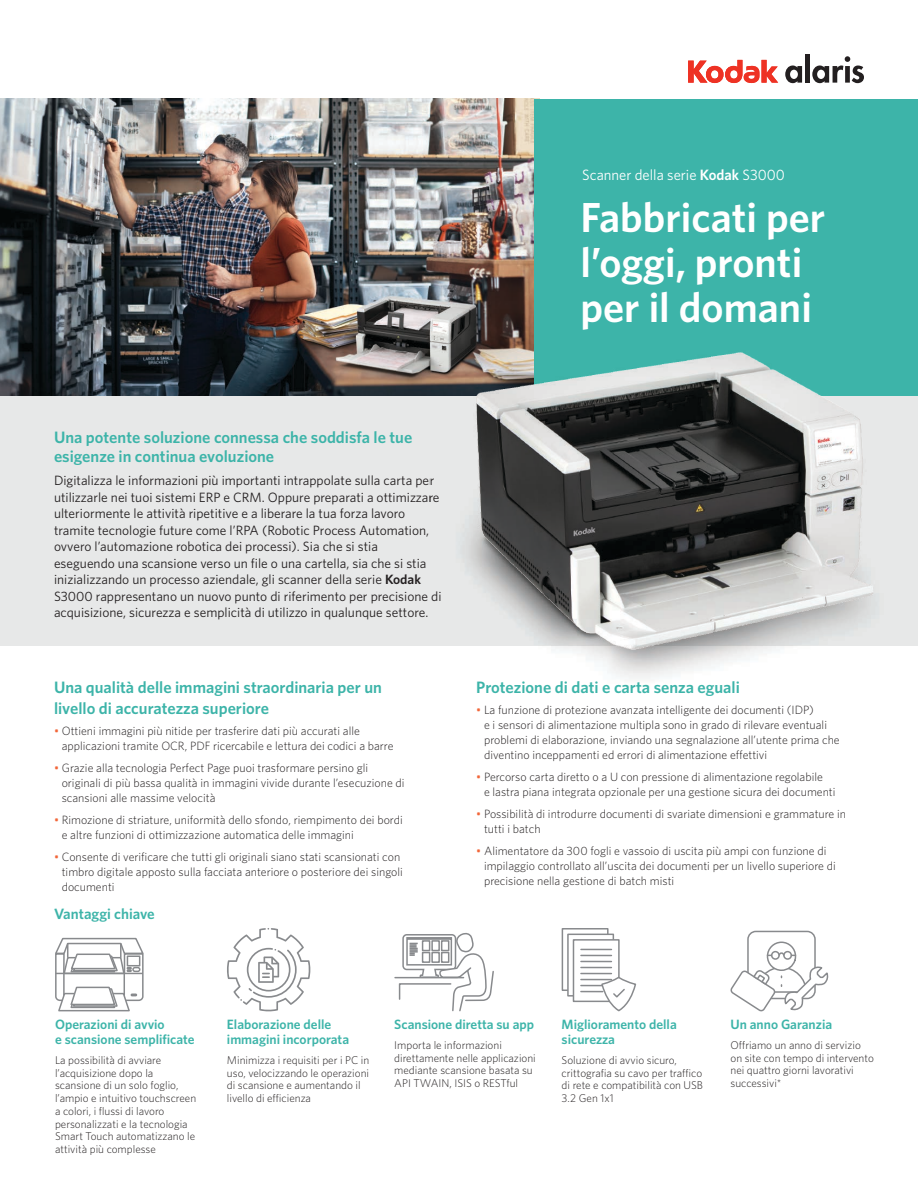
<style>
.page{position:relative;width:918px;height:1188px;background:#fff}
.page>*{position:absolute;margin:0;border:0;box-sizing:border-box;transform-origin:0 0}
.t1{font:600 42px/45px "Whitney";color:#fff}
.t2{font:600 16.5px/21px "Whitney";color:#3db4a9}
.t3{font:15px "Whitney";color:#fff}
.t4{font:600 15px "Whitney";color:#3db4a9}
.t5{font:13.5px/16.5px "Whitney";color:#231f20}
.t6{font:600 13.5px/15px "Whitney";color:#3db4a9}
.t7{font:300 12px/15px "Whitney";color:#231f20}
.t8{font:300 11.25px/12.8px "Whitney";color:#231f20}
.s1{font-weight:600}
.s2{font-weight:400;color:#f26639}
</style>
<div class="page">
<div style="left:0;top:395px;width:918px;height:250px;background:#e7e8e8"></div>
<img style="left:0;top:99px;width:535px;height:297px">
<div style="left:535px;top:99px;width:383px;height:297px;background:#3db4a9"></div>
<svg style="left:688px;top:60px;width:90px;height:23px"></svg>
<svg style="left:785px;top:66px;width:17px;height:17px"></svg>
<div style="left:805px;top:54px;width:5px;height:29px;background:#231f20"></div>
<svg style="left:812px;top:56px;width:52px;height:27px"></svg>
<img style="left:432px;top:344px;width:486px;height:335px">
<svg style="left:55px;top:937px;width:89px;height:75px"></svg>
<svg style="left:394px;top:933px;width:100px;height:79px"></svg>
<svg style="left:562px;top:928px;width:47px;height:63px"></svg>
<svg style="left:567px;top:934px;width:47px;height:63px"></svg>
<svg style="left:573px;top:939px;width:47px;height:63px"></svg>
<hr style="left:581px;top:973px;width:30px;height:1px;background:#888a8d">
<hr style="left:581px;top:967px;width:30px;height:1px;background:#888a8d">
<hr style="left:581px;top:955px;width:30px;height:1px;background:#888a8d">
<hr style="left:581px;top:961px;width:30px;height:1px;background:#888a8d">
<hr style="left:581px;top:949px;width:30px;height:1px;background:#888a8d">
<svg style="left:581px;top:975px;width:56px;height:37px"></svg>
<div style="left:747px;top:931px;width:69px;height:68px;border:2px solid #888a8d;border-radius:8px"></div>
<svg style="left:730px;top:941px;width:99px;height:71px"></svg>
<svg style="left:227px;top:928px;width:84px;height:84px"></svg>
<p class="t3" style="left:582px;top:165px;width:204px">Scanner della serie <span class="s1">Kodak</span> S3000</p>
<h1 class="t1" style="left:580px;top:194px;width:246px">Fabbricati per l’oggi, pronti per il domani</h1>
<h2 class="t2" style="left:54px;top:427px;width:360px;line-height:19.5px">Una potente soluzione connessa che soddisfa le tue esigenze in continua evoluzione</h2>
<p class="t5" style="left:54px;top:472px;width:389px">Digitalizza le informazioni più importanti intrappolate sulla carta per utilizzarle nei tuoi sistemi ERP e CRM. Oppure preparati a ottimizzare ulteriormente le attività ripetitive e a liberare la tua forza lavoro tramite tecnologie future come l’RPA (Robotic Process Automation, ovvero l’automazione robotica dei processi). Sia che si stia eseguendo una scansione verso un file o una cartella, sia che si stia inizializzando un processo aziendale, gli scanner della serie <span class="s1">Kodak </span>S3000 rappresentano un nuovo punto di riferimento per precisione di acquisizione, sicurezza e semplicità di utilizzo in qualunque settore.</p>
<h2 class="t2" style="left:54px;top:676px;width:330px">Una qualità delle immagini straordinaria per un livello di accuratezza superiore</h2>
<p class="t7" style="left:62px;top:723px;width:333px;text-indent:-8px"><span class="s2">•</span> Ottieni immagini più nitide per trasferire dati più accurati alle applicazioni tramite OCR, PDF ricercabile e lettura dei codici a barre</p>
<p class="t7" style="left:62px;top:760px;width:344px;text-indent:-8px"><span class="s2">•</span> Grazie alla tecnologia Perfect Page puoi trasformare persino gli originali di più bassa qualità in immagini vivide durante l’esecuzione di scansioni alle massime velocità</p>
<p class="t7" style="left:62px;top:812px;width:342px;text-indent:-8px"><span class="s2">•</span> Rimozione di striature, uniformità dello sfondo, riempimento dei bordi e altre funzioni di ottimizzazione automatica delle immagini</p>
<p class="t7" style="left:62px;top:849px;width:343px;text-indent:-8px"><span class="s2">•</span> Consente di verificare che tutti gli originali siano stati scansionati con timbro digitale apposto sulla facciata anteriore o posteriore dei singoli documenti</p>
<p class="t4" style="left:54px;top:904px;width:102px">Vantaggi chiave</p>
<h2 class="t2" style="left:476px;top:676px;width:265px">Protezione di dati e carta senza eguali</h2>
<p class="t7" style="left:484px;top:702px;width:357px;text-indent:-8px"><span class="s2">•</span> La funzione di protezione avanzata intelligente dei documenti (IDP)<br>e i sensori di alimentazione multipla sono in grado di rilevare eventuali problemi di elaborazione, inviando una segnalazione all’utente prima che diventino inceppamenti ed errori di alimentazione effettivi</p>
<p class="t7" style="left:484px;top:769px;width:353px;text-indent:-8px"><span class="s2">•</span> Percorso carta diretto o a U con pressione di alimentazione regolabile<br>e lastra piana integrata opzionale per una gestione sicura dei documenti</p>
<p class="t7" style="left:484px;top:806px;width:364px;text-indent:-8px"><span class="s2">•</span> Possibilità di introdurre documenti di svariate dimensioni e grammature in tutti i batch</p>
<p class="t7" style="left:484px;top:843px;width:353px;text-indent:-8px"><span class="s2">•</span> Alimentatore da 300 fogli e vassoio di uscita più ampi con funzione di impilaggio controllato all’uscita dei documenti per un livello superiore di precisione nella gestione di batch misti</p>
<p class="t6" style="left:55px;top:1017px;width:141px">Operazioni di avvio<br>e scansione semplificate</p>
<p class="t8" style="left:55px;top:1053px;width:143px">La possibilità di avviare l’acquisizione dopo la scansione di un solo foglio, l’ampio e intuitivo touchscreen a colori, i flussi di lavoro personalizzati e la tecnologia<br>Smart Touch automatizzano le attività più complesse</p>
<p class="t6" style="left:227px;top:1017px;width:124px">Elaborazione delle immagini incorporata</p>
<p class="t8" style="left:227px;top:1053px;width:144px">Minimizza i requisiti per i PC in uso, velocizzando le operazioni di scansione e aumentando il livello di efficienza</p>
<p class="t6" style="left:394px;top:1017px;width:141px">Scansione diretta su app</p>
<p class="t8" style="left:394px;top:1038px;width:143px">Importa le informazioni direttamente nelle applicazioni mediante scansione basata su<br>API TWAIN, ISIS o RESTful</p>
<p class="t6" style="left:562px;top:1017px;width:117px">Miglioramento della sicurezza</p>
<p class="t8" style="left:562px;top:1053px;width:143px">Soluzione di avvio sicuro, crittografia su cavo per traffico di rete e compatibilità con USB<br>3.2 Gen 1x1</p>
<p class="t6" style="left:730px;top:1017px;width:103px">Un anno Garanzia</p>
<p class="t8" style="left:730px;top:1038px;width:145px">Offriamo un anno di servizio on site con tempo di intervento nei quattro giorni lavorativi successivi*</p>
</div>
